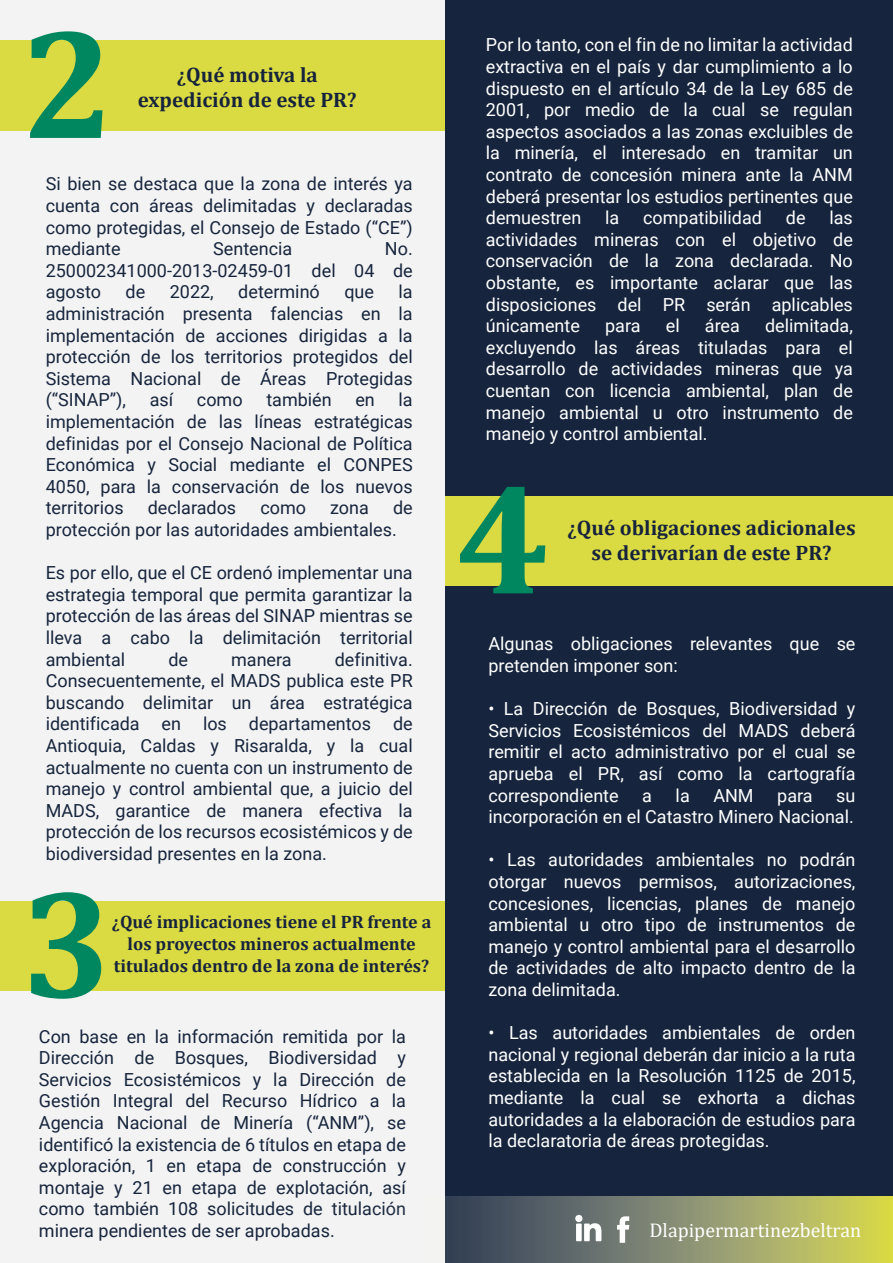
<style>
.page{position:relative;width:893px;height:1263px;background:#fff}
.page>*{position:absolute;margin:0;border:0;box-sizing:border-box;transform-origin:0 0}
.t1{font:700 21px/25.2px "Cambria";color:#16233c;text-align:center}
.t2{font:19.95px "Cambria";color:#fff}
.t3{font:18px/21.6px "Roboto";color:#16253d;text-align:justify}
.t4{font:18px/21.6px "Roboto";color:#fff;text-align:justify}
.t5{font:700 18px/21.6px "Cambria";color:#16233c;text-align:center}
</style>
<div class="page">
<div style="left:0;top:0;width:446px;height:1263px;background:#f3f3f3"></div>
<div style="left:0;top:40px;width:448px;height:91px;background:#dada42"></div>
<svg style="left:30px;top:31px;width:72px;height:107px"></svg>
<div style="left:1px;top:901px;width:445px;height:89px;background:#dada42"></div>
<svg style="left:31px;top:892px;width:70px;height:107px"></svg>
<div style="left:446px;top:0;width:447px;height:1263px;background:#16253d"></div>
<svg style="left:445px;top:1196px;width:448px;height:67px;background:#858c66"></svg>
<svg style="left:617px;top:1216px;width:12px;height:27px"></svg>
<svg style="left:576px;top:1223px;width:25px;height:18px"></svg>
<div style="left:575px;top:1215px;width:7px;height:7px;background:#fff;border-radius:50%"></div>
<div style="left:446px;top:496px;width:447px;height:90px;background:#dada42"></div>
<svg style="left:460px;top:487px;width:85px;height:106px"></svg>
<p class="t1" style="left:138px;top:61px;width:220px">¿Qué motiva la expedición de este PR?</p>
<p class="t3" style="left:46px;top:172px;width:369px">Si bien se destaca que la zona de interés ya cuenta con áreas delimitadas y declaradas como protegidas, el Consejo de Estado (“CE”) mediante</p>
<p class="t3" style="left:213px;top:237px;width:81px">Sentencia</p>
<p class="t3" style="left:46px;top:237px;width:369px;text-indent:339px">No.<br>250002341000-2013-02459-01 del 04 de agosto</p>
<p class="t3" style="left:46px;top:280px;width:369px;text-indent:353px">la administración presenta falencias en la implementación de acciones dirigidas a la protección de los territorios protegidos del Sistema Nacional de Áreas Protegidas (“SINAP”),</p>
<p class="t3" style="left:126px;top:280px;width:21px">de</p>
<p class="t3" style="left:170px;top:280px;width:45px">2022,</p>
<p class="t3" style="left:238px;top:280px;width:83px">determinó</p>
<p class="t3" style="left:344px;top:280px;width:31px">que</p>
<p class="t3" style="left:46px;top:388px;width:369px;text-indent:353px">la implementación de las líneas estratégicas definidas por el Consejo Nacional de Política Económica y Social mediante el CONPES 4050, para la conservación de los nuevos territorios</p>
<p class="t3" style="left:150px;top:388px;width:25px">así</p>
<p class="t3" style="left:197px;top:388px;width:47px">como</p>
<p class="t3" style="left:266px;top:388px;width:67px">también</p>
<p class="t3" style="left:355px;top:388px;width:21px">en</p>
<p class="t3" style="left:46px;top:496px;width:369px;text-indent:347px">de protección por las autoridades ambientales.</p>
<p class="t3" style="left:46px;top:561px;width:369px">Es por ello, que el CE ordenó implementar una estrategia temporal que permita garantizar la protección de las áreas del SINAP mientras se lleva a cabo la delimitación territorial ambiental</p>
<p class="t3" style="left:148px;top:496px;width:90px">declarados</p>
<p class="t3" style="left:260px;top:496px;width:47px">como</p>
<p class="t3" style="left:330px;top:496px;width:40px">zona</p>
<p class="t3" style="left:46px;top:648px;width:369px;text-indent:289px">definitiva.<br>Consecuentemente, el MADS publica este PR buscando delimitar un área estratégica identificada en los departamentos de Antioquia, Caldas y Risaralda, y la cual actualmente no cuenta con un instrumento de manejo y control ambiental que, a juicio del MADS, garantice de manera efectiva la protección de los recursos ecosistémicos y de biodiversidad presentes en la zona.</p>
<p class="t3" style="left:168px;top:648px;width:21px">de</p>
<p class="t3" style="left:231px;top:648px;width:62px">manera</p>
<p class="t5" style="left:112px;top:911px;width:321px">¿Qué implicaciones tiene el PR frente a los proyectos mineros actualmente titulados dentro de la zona de interés?</p>
<p class="t3" style="left:39px;top:1025px;width:369px">Con base en la información remitida por la Dirección de Bosques, Biodiversidad y Servicios Ecosistémicos y la Dirección de Gestión Integral del Recurso Hídrico a la Agencia Nacional de Minería (“ANM”), se identificó la existencia de 6 títulos en etapa de exploración, 1 en etapa de construcción y montaje y 21 en etapa de explotación, así como también 108 solicitudes de titulación minera pendientes de ser aprobadas.</p>
<p class="t4" style="left:486px;top:33px;width:369px">Por lo tanto, con el fin de no limitar la actividad extractiva en el país y dar cumplimiento a lo dispuesto en el artículo 34 de la Ley 685 de 2001, por medio de la cual se regulan aspectos asociados a las zonas excluibles de la minería, el interesado en tramitar un contrato de concesión minera ante la ANM deberá presentar los estudios pertinentes que demuestren</p>
<p class="t4" style="left:486px;top:206px;width:369px;text-indent:344px">las actividades mineras con el objetivo de conservación de la zona declarada. No obstante, es importante aclarar que las disposiciones del PR serán aplicables únicamente</p>
<p class="t4" style="left:605px;top:206px;width:16px">la</p>
<p class="t4" style="left:643px;top:206px;width:120px">compatibilidad</p>
<p class="t4" style="left:786px;top:206px;width:21px">de</p>
<p class="t4" style="left:486px;top:314px;width:369px;text-indent:279px">delimitada, excluyendo las áreas tituladas para el desarrollo de actividades mineras que ya cuentan con licencia ambiental, plan de manejo ambiental u otro instrumento de manejo y control ambiental.</p>
<p class="t4" style="left:605px;top:314px;width:37px">para</p>
<p class="t4" style="left:666px;top:314px;width:15px">el</p>
<p class="t4" style="left:705px;top:314px;width:37px">área</p>
<p class="t1" style="left:567px;top:514px;width:290px">¿Qué obligaciones adicionales se derivarían de este PR?</p>
<p class="t4" style="left:488px;top:632px;width:369px">Algunas obligaciones relevantes que se pretenden imponer son:</p>
<p class="t4" style="left:488px;top:697px;width:369px">• La Dirección de Bosques, Biodiversidad y Servicios Ecosistémicos del MADS deberá remitir el acto administrativo por el cual se aprueba el PR, así como la cartografía correspondiente</p>
<p class="t4" style="left:642px;top:784px;width:11px">a</p>
<p class="t4" style="left:676px;top:784px;width:16px">la</p>
<p class="t4" style="left:713px;top:784px;width:42px">ANM</p>
<p class="t4" style="left:777px;top:784px;width:37px">para</p>
<p class="t4" style="left:488px;top:784px;width:369px;text-align:right">su<br>incorporación en el Catastro Minero Nacional.</p>
<p class="t4" style="left:488px;top:848px;width:369px">• Las autoridades ambientales no podrán otorgar nuevos permisos, autorizaciones, concesiones, licencias, planes de manejo ambiental u otro tipo de instrumentos de manejo y control ambiental para el desarrollo de actividades de alto impacto dentro de la zona delimitada.</p>
<p class="t4" style="left:488px;top:1021px;width:369px">• Las autoridades ambientales de orden nacional y regional deberán dar inicio a la ruta establecida en la Resolución 1125 de 2015, mediante la cual se exhorta a dichas autoridades a la elaboración de estudios para la declaratoria de áreas protegidas.</p>
<p class="t2" style="left:649px;top:1219px;width:213px">Dlapipermartinezbeltran</p>
</div>
